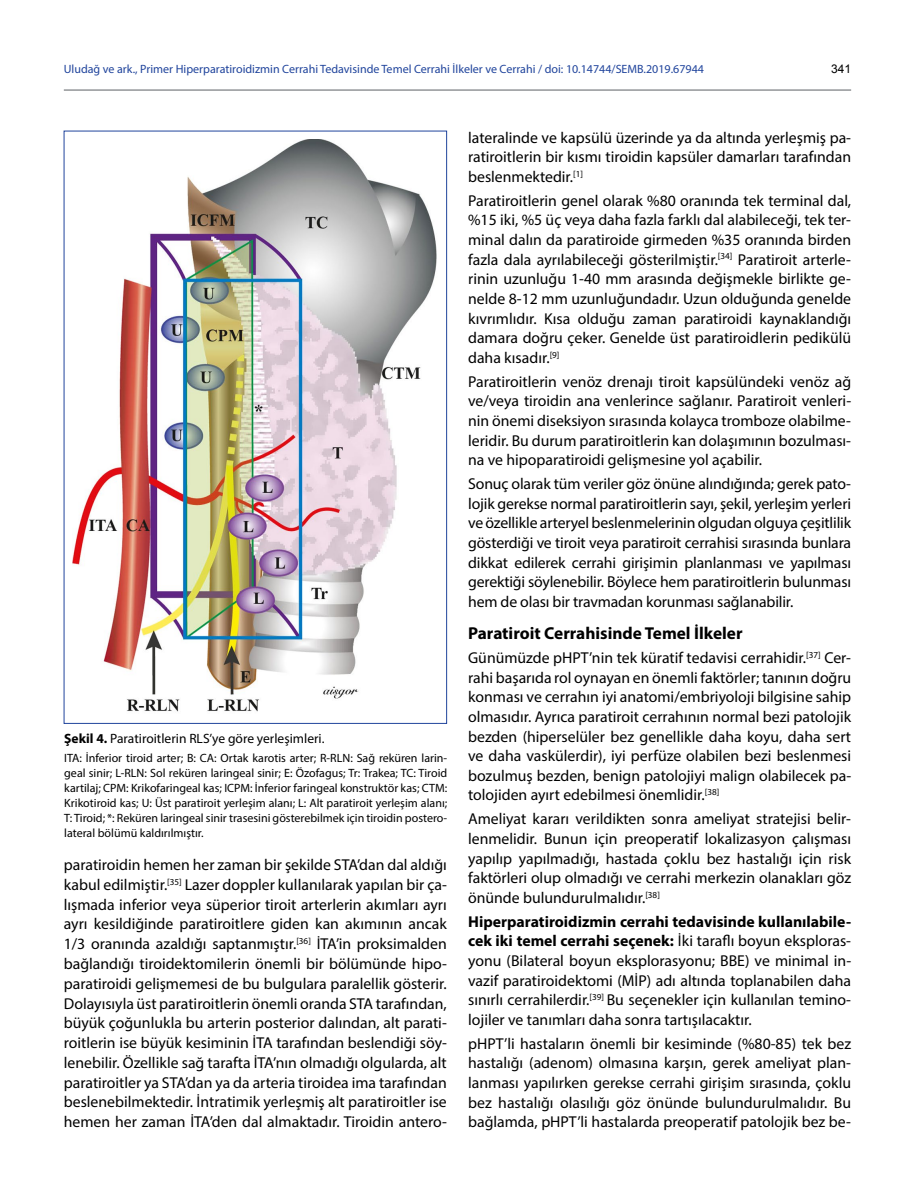
<style>
.page{position:relative;width:915px;height:1191px;background:#fff}
.page>*{position:absolute;margin:0;border:0;box-sizing:border-box;transform-origin:0 0}
.t1{font:700 17.25px "Myriad Pro";color:#000}
.t2{font:15.75px/19.6px "Myriad Pro";color:#000;text-align:justify}
.t3{font:13.5px "Myriad Pro";color:#000}
.t4{font:12px/15px "Myriad Pro";color:#000;text-align:justify}
.t5{font:12px "Myriad Pro";color:#20449c}
.t6{font:12px "Arial";color:#000}
.s1{font-weight:700}
</style>
<div class="page">
<hr style="left:64px;top:89px;width:786px;height:2px;background:#939598">
<img style="left:72px;top:139px;width:365px;height:573px">
<p class="t5" style="left:64px;top:61px;width:641px">Uludağ ve ark., Primer Hiperparatiroidizmin Cerrahi Tedavisinde Temel Cerrahi İlkeler ve Cerrahi / doi: 10.14744/SEMB.2019.67944</p>
<p class="t6" style="left:830px;top:60px;width:22px">341</p>
<p class="t3" style="left:64px;top:730px;width:262px"><span class="s1">Şekil 4.</span> Paratiroitlerin RLS’ye göre yerleşimleri.</p>
<p class="t4" style="left:64px;top:750px;width:384px">ITA: İnferior tiroid arter; B: CA: Ortak karotis arter; R-RLN: Sağ reküren larin&shy;geal sinir; L-RLN: Sol reküren laringeal sinir; E: Özofagus; Tr: Trakea; TC: Tiroid kartilaj; CPM: Krikofaringeal kas; ICPM: İnferior faringeal konstruktör kas; CTM:<br>Krikotiroid kas; U: Üst paratiroit yerleşim alanı; L: Alt paratiroit yerleşim alanı; T: Tiroid; *: Reküren laringeal sinir trasesini gösterebilmek için tiroidin postero&shy;lateral bölümü kaldırılmıştır.</p>
<p class="t2" style="left:64px;top:854px;width:384px">paratiroidin hemen her zaman bir şekilde STA’dan dal aldığı kabul edilmiştir.<sup>[35]</sup> Lazer doppler kullanılarak yapılan bir ça&shy;lışmada inferior veya süperior tiroit arterlerin akımları ayrı ayrı kesildiğinde paratiroitlere giden kan akımının ancak 1/3 oranında azaldığı saptanmıştır.<sup>[36]</sup> İTA’in proksimalden bağlandığı tiroidektomilerin önemli bir bölümünde hipo&shy;paratiroidi gelişmemesi de bu bulgulara paralellik gösterir.<br>Dolayısıyla üst paratiroitlerin önemli oranda STA tarafından, büyük çoğunlukla bu arterin posterior dalından, alt parati&shy;roitlerin ise büyük kesiminin İTA tarafından beslendiği söy&shy;lenebilir. Özellikle sağ tarafta İTA’nın olmadığı olgularda, alt paratiroitler ya STA’dan ya da arteria tiroidea ima tarafından beslenebilmektedir. İntratimik yerleşmiş alt paratiroitler ise hemen her zaman İTA’den dal almaktadır. Tiroidin antero-</p>
<p class="t2" style="left:468px;top:127px;width:384px">lateralinde ve kapsülü üzerinde ya da altında yerleşmiş pa&shy;ratiroitlerin bir kısmı tiroidin kapsüler damarları tarafından beslenmektedir.<sup>[1]</sup></p>
<p class="t2" style="left:468px;top:190px;width:384px">Paratiroitlerin genel olarak %80 oranında tek terminal dal, %15 iki, %5 üç veya daha fazla farklı dal alabileceği, tek ter&shy;minal dalın da paratiroide girmeden %35 oranında birden fazla dala ayrılabileceği gösterilmiştir.<sup>[34]</sup> Paratiroit arterle&shy;rinin uzunluğu 1-40 mm arasında değişmekle birlikte ge&shy;nelde 8-12 mm uzunluğundadır. Uzun olduğunda genelde kıvrımlıdır. Kısa olduğu zaman paratiroidi kaynaklandığı damara doğru çeker. Genelde üst paratiroidlerin pedikülü daha kısadır.<sup>[9]</sup></p>
<p class="t2" style="left:468px;top:371px;width:384px">Paratiroitlerin venöz drenajı tiroit kapsülündeki venöz ağ ve/veya tiroidin ana venlerince sağlanır. Paratiroit venleri&shy;nin önemi diseksiyon sırasında kolayca tromboze olabilme&shy;leridir. Bu durum paratiroitlerin kan dolaşımının bozulması&shy;na ve hipoparatiroidi gelişmesine yol açabilir.</p>
<p class="t2" style="left:468px;top:474px;width:384px">Sonuç olarak tüm veriler göz önüne alındığında; gerek pato&shy;lojik gerekse normal paratiroitlerin sayı, şekil, yerleşim yerleri ve özellikle arteryel beslenmelerinin olgudan olguya çeşitlilik gösterdiği ve tiroit veya paratiroit cerrahisi sırasında bunlara dikkat edilerek cerrahi girişimin planlanması ve yapılması gerektiği söylenebilir. Böylece hem paratiroitlerin bulunması hem de olası bir travmadan korunması sağlanabilir.</p>
<p class="t1" style="left:468px;top:622px;width:276px">Paratiroit Cerrahisinde Temel İlkeler</p>
<p class="t2" style="left:468px;top:647px;width:384px">Günümüzde pHPT’nin tek küratif tedavisi cerrahidir.<sup>[37]</sup> Cer&shy;rahi başarıda rol oynayan en önemli faktörler; tanının doğru konması ve cerrahın iyi anatomi/embriyoloji bilgisine sahip olmasıdır. Ayrıca paratiroit cerrahının normal bezi patolojik bezden (hiperselüler bez genellikle daha koyu, daha sert ve daha vaskülerdir), iyi perfüze olabilen bezi beslenmesi bozulmuş bezden, benign patolojiyi malign olabilecek pa&shy;tolojiden ayırt edebilmesi önemlidir.<sup>[38]</sup></p>
<p class="t2" style="left:468px;top:809px;width:384px">Ameliyat kararı verildikten sonra ameliyat stratejisi belir&shy;lenmelidir. Bunun için preoperatif lokalizasyon çalışması yapılıp yapılmadığı, hastada çoklu bez hastalığı için risk faktörleri olup olmadığı ve cerrahi merkezin olanakları göz önünde bulundurulmalıdır.<sup>[38]</sup></p>
<p class="t2" style="left:468px;top:911px;width:384px"><span class="s1">Hiperparatiroidizmin cerrahi tedavisinde kullanılabile&shy;cek iki temel cerrahi seçenek:</span> İki taraflı boyun eksploras&shy;yonu (Bilateral boyun eksplorasyonu; BBE) ve minimal in&shy;vazif paratiroidektomi (MİP) adı altında toplanabilen daha sınırlı cerrahilerdir.<sup>[39]</sup> Bu seçenekler için kullanılan temino&shy;lojiler ve tanımları daha sonra tartışılacaktır.</p>
<p class="t2" style="left:468px;top:1033px;width:384px">pHPT’li hastaların önemli bir kesiminde (%80-85) tek bez hastalığı (adenom) olmasına karşın, gerek ameliyat plan&shy;lanması yapılırken gerekse cerrahi girişim sırasında, çoklu bez hastalığı olasılığı göz önünde bulundurulmalıdır. Bu bağlamda, pHPT’li hastalarda preoperatif patolojik bez be-</p>
</div>
